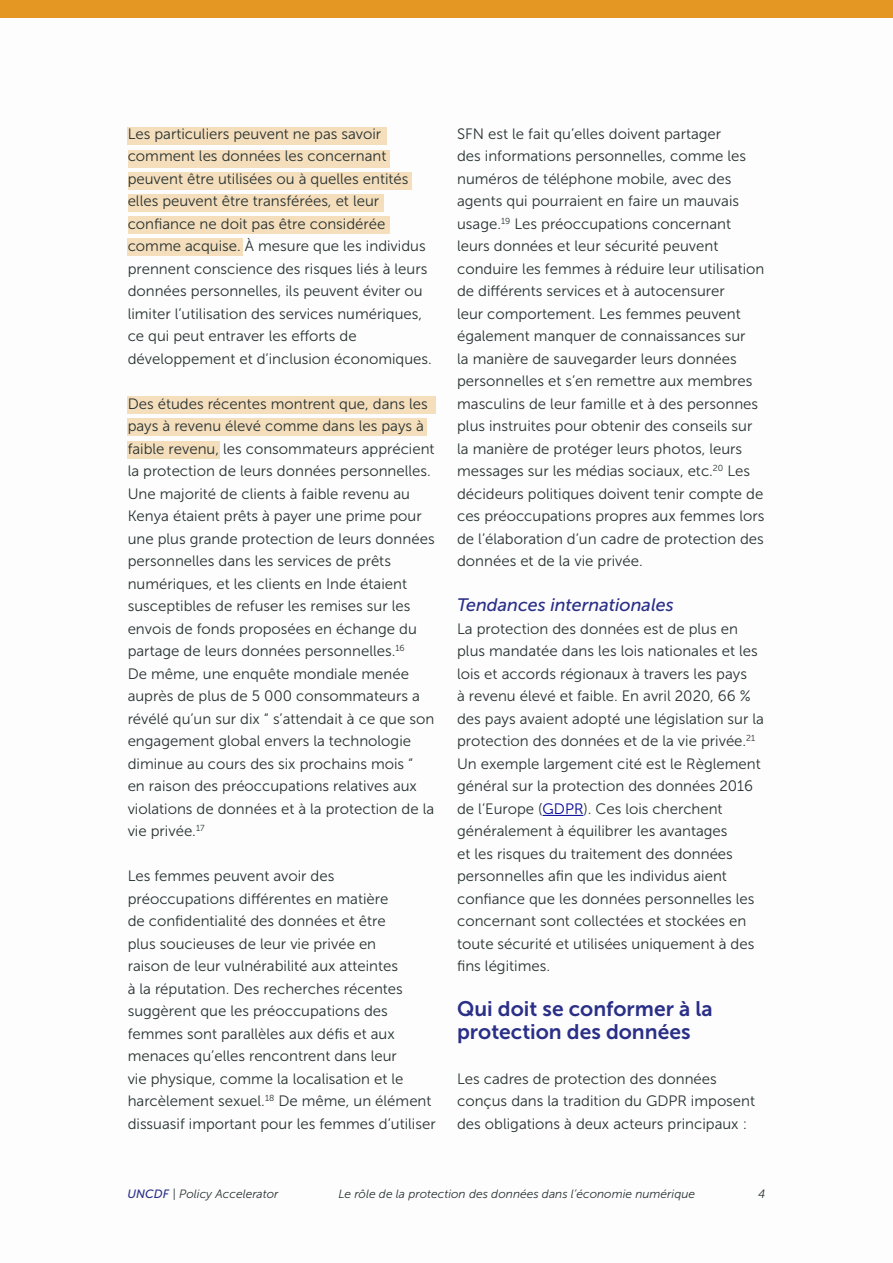
<style>
.page{position:relative;width:893px;height:1263px;background:#fbfbfa}
.page>*{position:absolute;margin:0;border:0;box-sizing:border-box;transform-origin:0 0}
.Body_Text{font:21px/22.5px "Museo Sans 700";color:#2a2f87}
.Body_Text-2{font:italic 18px "Museo Sans 500";color:#2a2f87}
.Body_Text-3{font:15px/22.5px "Museo Sans 300";color:#273231}
.t1{font:italic 12px "Museo Sans 300";color:#273231}
.s1{color:#009}
.s2{font-family:"Museo Sans 500";color:#2a2f87}
</style>
<div class="page">
<div style="left:0;top:0;width:893px;height:18px;background:#e59723"></div>
<div style="left:128px;top:128px;width:259px;height:17px;background:#f5debc"></div>
<div style="left:128px;top:150px;width:261px;height:17px;background:#f5debc"></div>
<div style="left:128px;top:172px;width:284px;height:18px;background:#f5debc"></div>
<div style="left:128px;top:194px;width:256px;height:18px;background:#f5debc"></div>
<div style="left:128px;top:216px;width:261px;height:18px;background:#f5debc"></div>
<div style="left:128px;top:238px;width:115px;height:18px;background:#f5debc"></div>
<div style="left:128px;top:396px;width:308px;height:18px;background:#f5debc"></div>
<div style="left:128px;top:418px;width:299px;height:18px;background:#f5debc"></div>
<div style="left:128px;top:441px;width:92px;height:17px;background:#f5debc"></div>
<hr style="left:543px;top:815px;width:40px;height:1px;background:#009">
<p class="Body_Text-3" style="left:128px;top:123px;width:306px">Les particuliers peuvent ne pas savoir comment les données les concernant peuvent être utilisées ou à quelles entités elles peuvent être transférées, et leur confiance ne doit pas être considérée comme acquise. À mesure que les individus prennent conscience des risques liés à leurs données personnelles, ils peuvent éviter ou limiter l’utilisation des services numériques, ce qui peut entraver les efforts de développement et d’inclusion économiques.</p>
<p class="Body_Text-3" style="left:128px;top:393px;width:308px">Des études récentes montrent que, dans les pays à revenu élevé comme dans les pays à faible revenu, les consommateurs apprécient la protection de leurs données personnelles.<br>Une majorité de clients à faible revenu au Kenya étaient prêts à payer une prime pour une plus grande protection de leurs données personnelles dans les services de prêts numériques, et les clients en Inde étaient susceptibles de refuser les remises sur les envois de fonds proposées en échange du partage de leurs données personnelles.<sup>16<br></sup>De même, une enquête mondiale menée auprès de plus de 5 000 consommateurs a révélé qu’un sur dix “ s’attendait à ce que son engagement global envers la technologie diminue au cours des six prochains mois “<br>en raison des préoccupations relatives aux violations de données et à la protection de la vie privée.<sup>17</sup></p>
<p class="Body_Text-3" style="left:128px;top:865px;width:309px">Les femmes peuvent avoir des préoccupations différentes en matière<br>de confidentialité des données et être<br>plus soucieuses de leur vie privée en<br>raison de leur vulnérabilité aux atteintes<br>à la réputation. Des recherches récentes suggèrent que les préoccupations des femmes sont parallèles aux défis et aux menaces qu’elles rencontrent dans leur<br>vie physique, comme la localisation et le harcèlement sexuel.<sup>18</sup> De même, un élément dissuasif important pour les femmes d’utiliser</p>
<p class="Body_Text-3" style="left:457px;top:123px;width:309px">SFN est le fait qu’elles doivent partager<br>des informations personnelles, comme les numéros de téléphone mobile, avec des agents qui pourraient en faire un mauvais usage.<sup>19</sup> Les préoccupations concernant leurs données et leur sécurité peuvent conduire les femmes à réduire leur utilisation de différents services et à autocensurer<br>leur comportement. Les femmes peuvent également manquer de connaissances sur<br>la manière de sauvegarder leurs données personnelles et s’en remettre aux membres masculins de leur famille et à des personnes plus instruites pour obtenir des conseils sur la manière de protéger leurs photos, leurs messages sur les médias sociaux, etc.<sup>20</sup> Les décideurs politiques doivent tenir compte de ces préoccupations propres aux femmes lors de l’élaboration d’un cadre de protection des données et de la vie privée.</p>
<p class="Body_Text-2" style="left:457px;top:595px;width:218px">Tendances internationales</p>
<p class="Body_Text-3" style="left:457px;top:618px;width:308px">La protection des données est de plus en plus mandatée dans les lois nationales et les lois et accords régionaux à travers les pays<br>à revenu élevé et faible. En avril 2020, 66 % des pays avaient adopté une législation sur la protection des données et de la vie privée.<sup>21<br></sup>Un exemple largement cité est le Règlement général sur la protection des données 2016 de l’Europe (<span class="s1">GDPR</span>). Ces lois cherchent généralement à équilibrer les avantages<br>et les risques du traitement des données personnelles afin que les individus aient confiance que les données personnelles les concernant sont collectées et stockées en toute sécurité et utilisées uniquement à des fins légitimes.</p>
<p class="Body_Text" style="left:457px;top:998px;width:257px">Qui doit se conformer à la protection des données</p>
<p class="Body_Text-3" style="left:457px;top:1068px;width:300px">Les cadres de protection des données conçus dans la tradition du GDPR imposent des obligations à deux acteurs principaux :</p>
<p class="t1" style="left:128px;top:1188px;width:152px"><span class="s2">UNCDF</span> | Policy Accelerator</p>
<p class="t1" style="left:338px;top:1188px;width:358px">Le rôle de la protection des données dans l’économie numérique</p>
<p class="t1" style="left:758px;top:1188px;width:9px">4</p>
</div>
